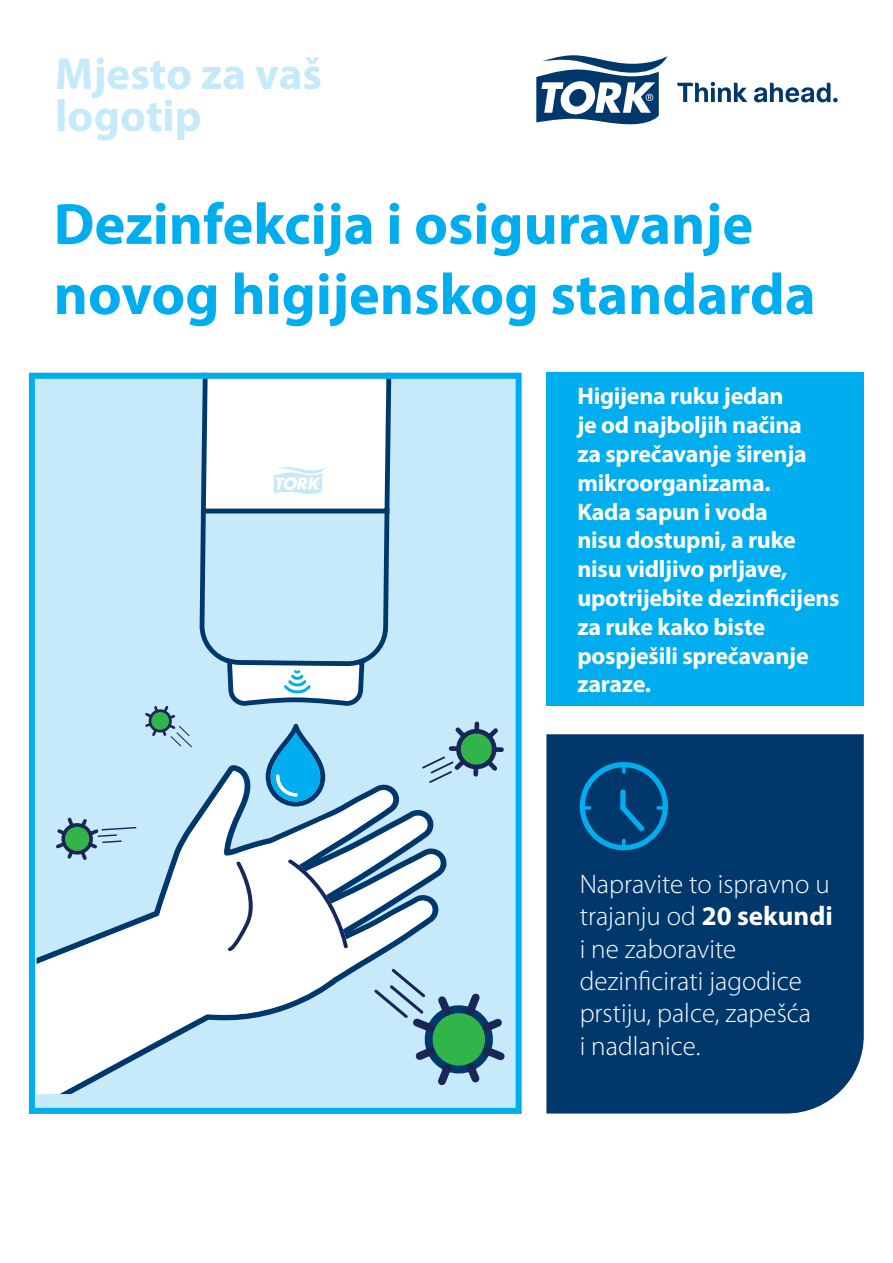
<style>
.page{position:relative;width:893px;height:1263px;background:#fff}
.page>*{position:absolute;margin:0;border:0;box-sizing:border-box;transform-origin:0 0}
.t1{font:700 58.5px/70.2px "Myriad Pro";color:#00aeef}
.t2{font:700 45px/42px "Myriad Pro";color:#c6eafa}
.t3{font:300 27px/32.4px "Myriad Pro";color:#fff}
.t4{font:700 24px/28.8px "Myriad Pro";letter-spacing:-.01em;color:#fff}
.s1{font-weight:700}
</style>
<div class="page">
<svg style="left:536px;top:55px;width:131px;height:70px"></svg>
<svg style="left:677px;top:82px;width:70px;height:20px"></svg>
<svg style="left:754px;top:83px;width:84px;height:19px"></svg>
<div style="left:546px;top:373px;width:318px;height:333px;background:#00aeef"></div>
<div style="left:546px;top:734px;width:318px;height:379px;background:#00386c"></div>
<div style="left:30px;top:372px;width:492px;height:741px;background:#c6eafa"></div>
<svg style="left:580px;top:762px;width:88px;height:88px;background:#005188"></svg>
<svg style="left:622px;top:839px;width:4px;height:10px"></svg>
<svg style="left:36px;top:771px;width:393px;height:323px"></svg>
<svg style="left:228px;top:861px;width:33px;height:90px;background:#e1e3e9"></svg>
<svg style="left:288px;top:814px;width:154px;height:134px;background:#b9cbda"></svg>
<svg style="left:53px;top:815px;width:84px;height:48px"></svg>
<svg style="left:421px;top:721px;width:83px;height:63px"></svg>
<svg style="left:372px;top:966px;width:133px;height:125px"></svg>
<svg style="left:143px;top:372px;width:251px;height:435px"></svg>
<div style="left:29px;top:373px;width:493px;height:741px;border:6px solid #00aeef"></div>
<p class="t2" style="left:55px;top:51px;width:268px">Mjesto za vaš logotip</p>
<p class="t1" style="left:54px;top:187px;width:763px">Dezinfekcija i osiguravanje novog higijenskog standarda</p>
<p class="t4" style="left:577px;top:381px;width:264px">Higijena ruku jedan<br>je od najboljih načina<br>za sprečavanje širenja mikroorganizama.<br>Kada sapun i voda<br>nisu dostupni, a ruke nisu vidljivo prljave, upotrijebite dezinficijens za ruke kako biste pospješili sprečavanje zaraze.</p>
<p class="t3" style="left:580px;top:867px;width:255px">Napravite to ispravno u trajanju od <span class="s1">20 sekundi </span>i ne zaboravite dezinficirati jagodice prstiju, palce, zapešća<br>i nadlanice.</p>
</div>
